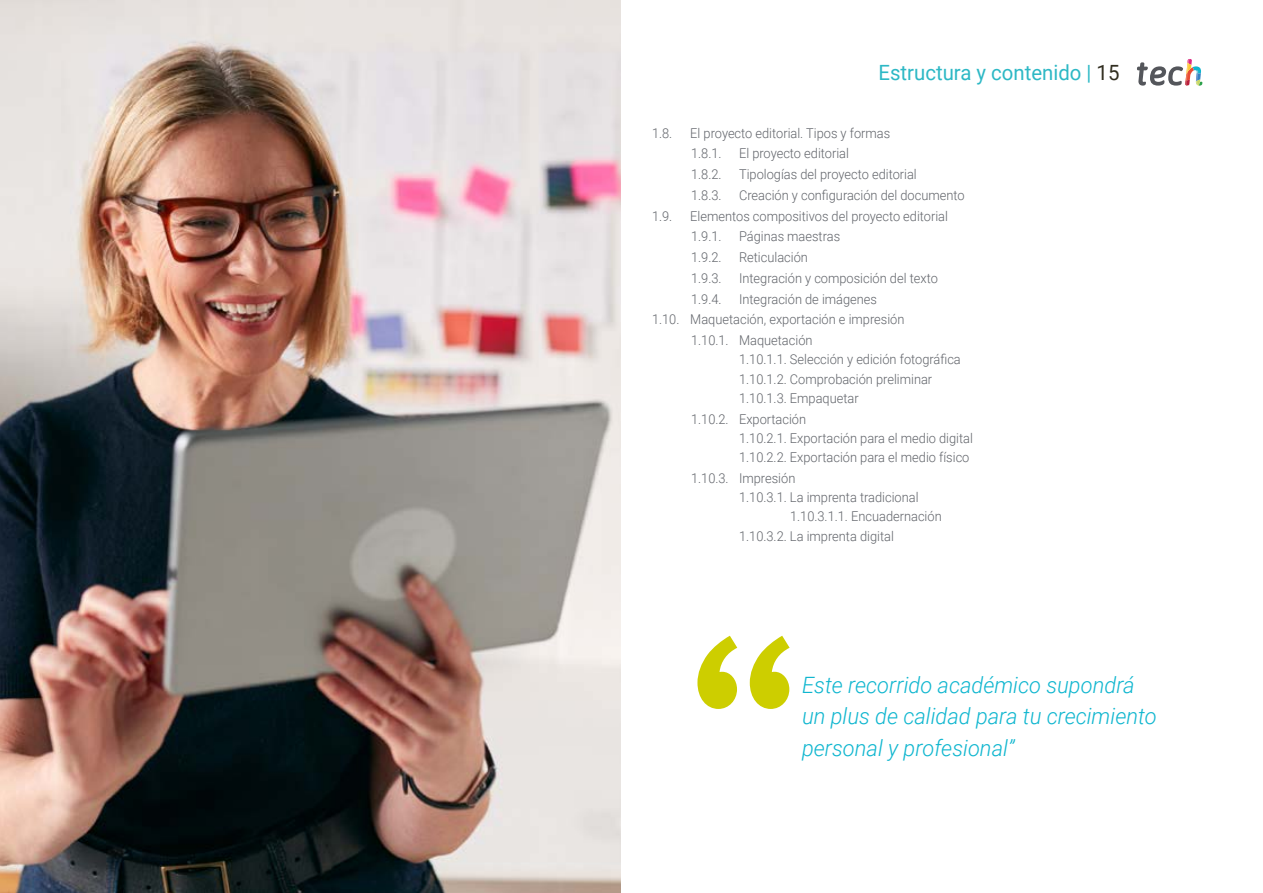
<style>
.page{position:relative;width:1263px;height:893px;background:#fff}
.page>*{position:absolute;margin:0;border:0;box-sizing:border-box;transform-origin:0 0}
.t1{font:italic 300 22.5px/31.5px "Roboto";color:#0fb6cf}
.t2{font:21px "Roboto";color:#2db8c5}
.t3{font:300 13.5px/19.2px "Roboto";color:#61646a;scale:.95 1}
.s1{color:#312e20}
</style>
<div class="page">
<svg style="left:1137px;top:59px;width:65px;height:27px"></svg>
<img style="left:0;top:0;width:621px;height:893px">
<svg style="left:697px;top:636px;width:93px;height:73px"></svg>
<h2 class="t2" style="left:878px;top:57px;width:242px">Estructura y contenido | <span class="s1">15</span></h2>
<p class="t3" style="left:652px;top:123px;width:23px">1.8.</p>
<p class="t3" style="left:690px;top:122px;width:212px;line-height:20.7px">El proyecto editorial. Tipos y formas<br>1.8.1.</p>
<p class="t3" style="left:739px;top:144px;width:117px">El proyecto editorial</p>
<p class="t3" style="left:691px;top:164px;width:34px">1.8.2.</p>
<p class="t3" style="left:739px;top:164px;width:189px">Tipologías del proyecto editorial</p>
<p class="t3" style="left:691px;top:185px;width:34px">1.8.3.</p>
<p class="t3" style="left:739px;top:185px;width:239px">Creación y configuración del documento</p>
<p class="t3" style="left:652px;top:206px;width:23px">1.9.</p>
<p class="t3" style="left:690px;top:205px;width:273px;line-height:20.7px">Elementos compositivos del proyecto editorial<br>1.9.1.</p>
<p class="t3" style="left:739px;top:227px;width:108px">Páginas maestras</p>
<p class="t3" style="left:691px;top:247px;width:34px">1.9.2.</p>
<p class="t3" style="left:739px;top:247px;width:74px">Reticulación</p>
<p class="t3" style="left:691px;top:268px;width:34px">1.9.3.</p>
<p class="t3" style="left:739px;top:268px;width:211px">Integración y composición del texto</p>
<p class="t3" style="left:691px;top:289px;width:34px">1.9.4.</p>
<p class="t3" style="left:739px;top:289px;width:147px">Integración de imágenes</p>
<p class="t3" style="left:652px;top:310px;width:267px">1.10. Maquetación, exportación e impresión</p>
<p class="t3" style="left:691px;top:330px;width:129px">1.10.1. Maquetación</p>
<p class="t3" style="left:739px;top:350px;width:235px">1.10.1.1. Selección y edición fotográfica<br>1.10.1.2. Comprobación preliminar<br>1.10.1.3. Empaquetar</p>
<p class="t3" style="left:739px;top:409px;width:248px;text-indent:-48px">1.10.2. Exportación<br>1.10.2.1. Exportación para el medio digital<br>1.10.2.2. Exportación para el medio físico</p>
<p class="t3" style="left:691px;top:468px;width:111px">1.10.3. Impresión</p>
<p class="t3" style="left:739px;top:487px;width:190px">1.10.3.1. La imprenta tradicional</p>
<p class="t3" style="left:790px;top:507px;width:161px">1.10.3.1.1. Encuadernación</p>
<p class="t3" style="left:739px;top:526px;width:164px">1.10.3.2. La imprenta digital</p>
<h1 class="t1" style="left:802px;top:668px;width:356px">Este recorrido académico supondrá un plus de calidad para tu crecimiento personal y profesional”</h1>
</div>
